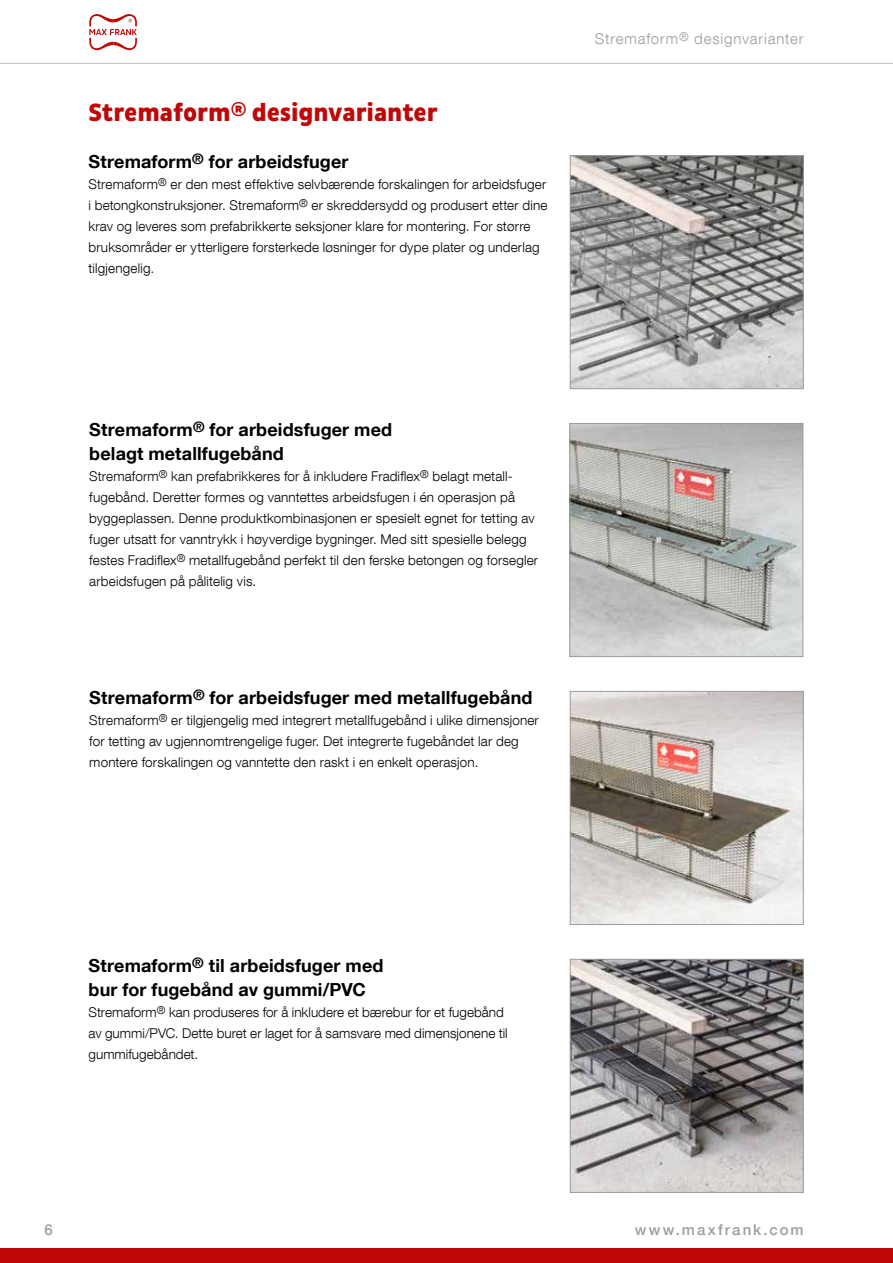
<style>
.page{position:relative;width:893px;height:1263px;background:#fff}
.page>*{position:absolute;margin:0;border:0;box-sizing:border-box;transform-origin:0 0}
.t1{font:800 25.5px "Pluto Sans Cond";letter-spacing:-.005em;color:#c00808}
.t2{font:700 18px/24px "Helvetica Neue LT Com";letter-spacing:.005em;color:#000}
.t3{font:300 15px "Helvetica Neue LT Com";letter-spacing:.06em;color:#9c9d9d}
.t4{font:500 15px "Helvetica Neue LT Com";letter-spacing:.14em;color:#9c9d9d}
.t5{font:300 13.5px/21px "Helvetica Neue LT Com";letter-spacing:.01em;color:#000}
</style>
<div class="page">
<img style="left:572px;top:157px;width:230px;height:230px">
<div style="left:570px;top:155px;width:234px;height:234px;border:1px solid #9c9d9d"></div>
<img style="left:572px;top:693px;width:230px;height:230px">
<div style="left:570px;top:691px;width:234px;height:234px;border:1px solid #9c9d9d"></div>
<img style="left:571px;top:425px;width:230px;height:230px">
<div style="left:569px;top:423px;width:234px;height:234px;border:1px solid #9c9d9d"></div>
<img style="left:572px;top:961px;width:230px;height:230px">
<div style="left:570px;top:959px;width:234px;height:234px;border:1px solid #9c9d9d"></div>
<hr style="left:0;top:63px;width:893px;height:1px;background:#bbbcbd">
<svg style="left:89px;top:14px;width:48px;height:36px"></svg>
<div style="left:0;top:1248px;width:893px;height:15px;background:#c00808"></div>
<h1 class="t1" style="left:89px;top:98px;width:351px">Stremaform<sup>®</sup> designvarianter</h1>
<h2 class="t2" style="left:89px;top:149px;width:261px">Stremaform<sup>®</sup> for arbeidsfuger</h2>
<p class="t5" style="left:89px;top:173px;width:460px">Stremaform<sup>®</sup> er den mest effektive selvbærende forskalingen for arbeidsfuger i betongkonstruksjoner. Stremaform<sup>®</sup> er skreddersydd og produsert etter dine krav og leveres som prefabrikkerte seksjoner klare for montering. For større bruksområder er ytterligere forsterkede løsninger for dype plater og underlag tilgjengelig.</p>
<p class="t3" style="left:595px;top:29px;width:210px">Stremaform<sup>®</sup> designvarianter</p>
<h2 class="t2" style="left:89px;top:417px;width:304px">Stremaform<sup>®</sup> for arbeidsfuger med belagt metallfugebånd</h2>
<p class="t5" style="left:89px;top:465px;width:450px">Stremaform<sup>®</sup> kan prefabrikkeres for å inkludere Fradiflex<sup>®</sup> belagt metall&shy;fugebånd. Deretter formes og vanntettes arbeidsfugen i én operasjon på byggeplassen. Denne produktkombinasjonen er spesielt egnet for tetting av fuger utsatt for vanntrykk i høyverdige bygninger. Med sitt spesielle belegg festes Fradiflex<sup>®</sup> metallfugebånd perfekt til den ferske betongen og forsegler arbeidsfugen på pålitelig vis.</p>
<h2 class="t2" style="left:89px;top:685px;width:445px">Stremaform<sup>®</sup> for arbeidsfuger med metallfugebånd</h2>
<p class="t5" style="left:89px;top:709px;width:451px">Stremaform<sup>®</sup> er tilgjengelig med integrert metallfugebånd i ulike dimensjoner for tetting av ugjennomtrengelige fuger. Det integrerte fugebåndet lar deg montere forskalingen og vanntette den raskt i en enkelt operasjon.</p>
<h2 class="t2" style="left:89px;top:953px;width:296px">Stremaform<sup>®</sup> til arbeidsfuger med bur for fugebånd av gummi/PVC</h2>
<p class="t5" style="left:89px;top:1001px;width:421px">Stremaform<sup>®</sup> kan produseres for å inkludere et bærebur for et fugebånd av gummi/PVC. Dette buret er laget for å samsvare med dimensjonene til gummifugebåndet.</p>
<p class="t4" style="left:45px;top:1220px;width:10px">6</p>
<p class="t4" style="left:635px;top:1220px;width:170px">www.maxfrank.com</p>
</div>
